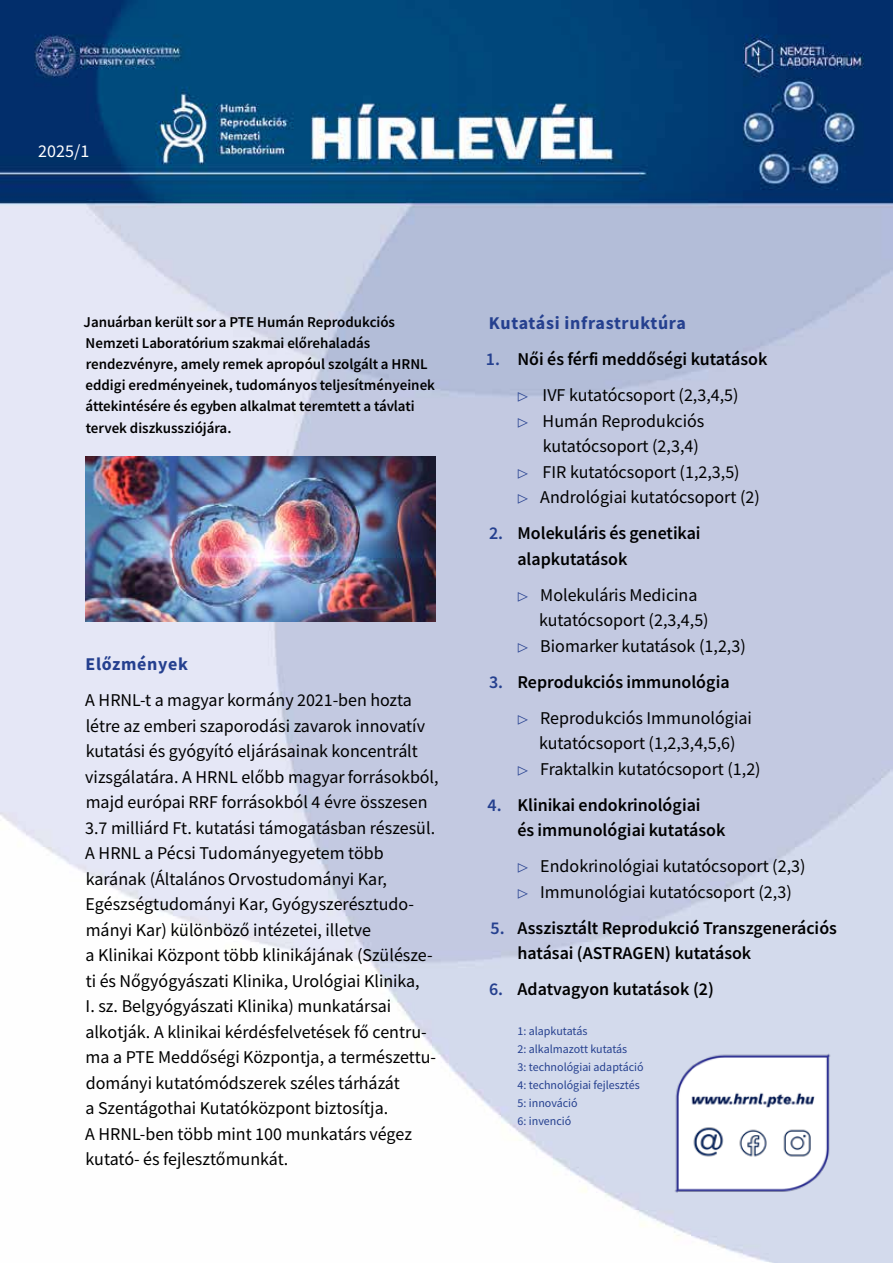
<style>
.page{position:relative;width:893px;height:1263px;background:#fff}
.page>*{position:absolute;margin:0;border:0;box-sizing:border-box;transform-origin:0 0}
.t1{font:18px/25.5px "Source Sans Variable";letter-spacing:.02em;color:#000}
.t2{font:18px "Source Sans Variable";letter-spacing:.09em;color:#25408f}
.t3{font:18px "Source Sans Variable";color:#fff}
.t4{font:15px/21.1px "Source Sans Variable";letter-spacing:.03em;color:#000}
.t5{font:12px/18px "Source Sans Variable";letter-spacing:.02em;color:#25408f}
.s1{color:#25408f}
.s2{font-size:12px;color:#25408f}
</style>
<div class="page">
<img style="left:0;top:1px;width:893px;height:1261px">
<img style="left:669px;top:1048px;width:170px;height:147px">
<img style="left:85px;top:456px;width:351px;height:166px">
<img style="left:690px;top:1120px;width:35px;height:43px">
<img style="left:733px;top:1120px;width:35px;height:43px">
<img style="left:776px;top:1120px;width:35px;height:43px">
<p class="t3" style="left:38px;top:140px;width:52px">2025/1</p>
<p class="t4" style="left:84px;top:312px;width:352px">Januárban került sor a PTE Humán Reprodukciós Nemzeti Laboratórium szakmai előrehaladás rendezvényre, amely remek apropóul szolgált a HRNL eddigi eredményeinek, tudományos teljesítményeinek áttekintésére és egyben alkalmat teremtett a távlati tervek diszkussziójára.</p>
<p class="t2" style="left:85px;top:653px;width:102px">Előzmények</p>
<p class="t1" style="left:85px;top:688px;width:354px">A HRNL-t a magyar kormány 2021-ben hozta létre az emberi szaporodási zavarok innovatív kutatási és gyógyító eljárásainak koncentrált vizsgálatára. A HRNL előbb magyar forrásokból, majd európai RRF forrásokból 4 évre összesen 3.7 milliárd Ft. kutatási támogatásban részesül.<br>A HRNL a Pécsi Tudományegyetem több karának (Általános Orvostudományi Kar, Egészségtudományi Kar, Gyógyszerésztudo&shy;mányi Kar) különböző intézetei, illetve<br>a Klinikai Központ több klinikájának (Szülésze&shy;ti és Nőgyógyászati Klinika, Urológiai Klinika,<br>I. sz. Belgyógyászati Klinika) munkatársai alkotják. A klinikai kérdésfelvetések fő centru&shy;ma a PTE Meddőségi Központja, a természettu&shy;dományi kutatómódszerek széles tárházát<br>a Szentágothai Kutatóközpont biztosítja.<br>A HRNL-ben több mint 100 munkatárs végez kutató- és fejlesztőmunkát.</p>
<p class="t2" style="left:489px;top:312px;width:198px">Kutatási infrastruktúra</p>
<p class="t1" style="left:486px;top:342px;width:282px;line-height:35.8px;text-align:center"><span class="s1">1.</span> Női és férfi meddőségi kutatások <span class="s2">▷</span> IVF kutatócsoport (2,3,4,5)</p>
<p class="t1" style="left:517px;top:408px;width:188px"><span class="s2">▷</span> Humán Reprodukciós</p>
<p class="t1" style="left:543px;top:434px;width:157px">kutatócsoport (2,3,4)</p>
<p class="t1" style="left:517px;top:459px;width:223px"><span class="s2">▷</span> FIR kutatócsoport (1,2,3,5)</p>
<p class="t1" style="left:517px;top:485px;width:243px"><span class="s2">▷</span> Andrológiai kutatócsoport (2)</p>
<p class="t1" style="left:517px;top:521px;width:184px;text-indent:-28px"><span class="s1">2.</span> Molekuláris és genetikai alapkutatások</p>
<p class="t1" style="left:517px;top:582px;width:181px"><span class="s2">▷</span> Molekuláris Medicina</p>
<p class="t1" style="left:539px;top:608px;width:171px">kutatócsoport (2,3,4,5)</p>
<p class="t1" style="left:517px;top:633px;width:229px"><span class="s2">▷</span> Biomarker kutatások (1,2,3)</p>
<p class="t1" style="left:517px;top:664px;width:235px;line-height:36px;text-indent:-28px"><span class="s1">3.</span> Reprodukciós immunológia<br><span class="s2">▷</span> Reprodukciós Immunológiai</p>
<p class="t1" style="left:517px;top:731px;width:244px;text-align:center">kutatócsoport (1,2,3,4,5,6)<br><span class="s2">▷</span> Fraktalkin kutatócsoport (1,2)</p>
<p class="t1" style="left:517px;top:792px;width:208px;text-indent:-30px"><span class="s1">4.</span> Klinikai endokrinológiai<br>és immunológiai kutatások</p>
<p class="t1" style="left:517px;top:854px;width:289px"><span class="s2">▷</span> Endokrinológiai kutatócsoport (2,3) <span class="s2">▷</span> Immunológiai kutatócsoport (2,3)</p>
<p class="t1" style="left:517px;top:915px;width:320px;text-indent:-27px"><span class="s1">5.</span> Asszisztált Reprodukció Transzgenerációs hatásai (ASTRAGEN) kutatások</p>
<p class="t1" style="left:489px;top:977px;width:225px"><span class="s1">6.</span> Adatvagyon kutatások (2)</p>
<p class="t5" style="left:517px;top:1022px;width:128px">1: alapkutatás<br>2: alkalmazott kutatás<br>3: technológiai adaptáció<br>4: technológiai fejlesztés<br>5: innováció<br>6: invenció</p>
</div>
